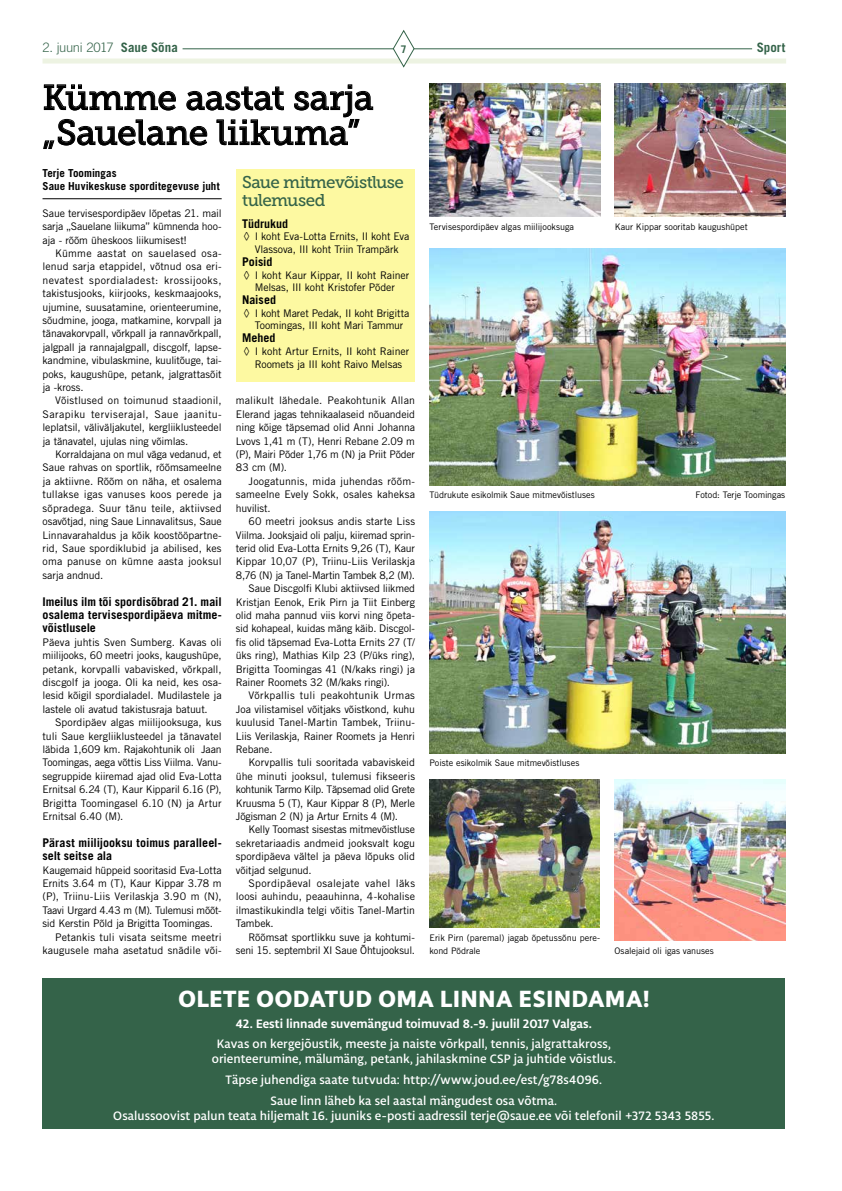
<style>
.page{position:relative;width:842px;height:1191px;background:#fff}
.page>*{position:absolute;margin:0;border:0;box-sizing:border-box;transform-origin:0 0}
.t1{font:35px/35px "Museo Slab 500";letter-spacing:-.005em;color:#000}
.t2{font:800 25px "Libertad";letter-spacing:.03em;color:#fff}
.t3{font:17px/18px "Museo Slab 500";letter-spacing:-.035em;color:#346349}
.t4{font:500 13px/15px "Libertad";letter-spacing:.005em;color:#fff;text-align:center}
.t5{font:700 13px "Libertad";color:#fff}
.t6{font:300 13px "Trade Gothic LT Std";letter-spacing:-.025em;color:#346349}
.t7{font:700 13px "Trade Gothic LT Std";color:#346349}
.t8{font:700 12px/13.4px "Trade Gothic LT Std";color:#000;text-align:justify}
.t9{font:700 11px/13.4px "Trade Gothic LT Std";letter-spacing:.005em;color:#000}
.t10{font:10.5px/13.4px "Trade Gothic LT Std";letter-spacing:-.01em;color:#000;text-align:justify}
.t11{font:10.5px "Trade Gothic LT Std";letter-spacing:-.03em;color:#000}
.t12{font:10.5px "Trade Gothic LT Std";letter-spacing:.01em;color:#000}
.t13{font:10.5px "Trade Gothic LT Std";letter-spacing:.015em;color:#000}
.t14{font:10.5px "Trade Gothic LT Std";letter-spacing:.025em;color:#000}
.t15{font:700 10.5px "Trade Gothic LT Std";color:#346349}
.t16{font:9px/13.4px "Trade Gothic LT Std";letter-spacing:-.005em;color:#000}
.s1{font-weight:700}
</style>
<div class="page">
<div style="left:43px;top:58px;width:743px;height:5px;background:#edf3e2"></div>
<hr style="left:183px;top:49px;width:569px;height:1px;background:#346349">
<svg style="left:393px;top:30px;width:22px;height:38px"></svg>
<div style="left:43px;top:978px;width:742px;height:150px;background:#346349"></div>
<svg style="left:43px;top:84px;width:331px;height:65px"></svg>
<hr style="left:43px;top:198px;width:179px;height:1px;background:#000">
<div style="left:236px;top:170px;width:179px;height:212px;background:#fdf9a1"></div>
<img style="left:429px;top:780px;width:171px;height:147px">
<img style="left:614px;top:780px;width:171px;height:160px">
<img style="left:429px;top:249px;width:356px;height:236px">
<img style="left:429px;top:512px;width:356px;height:241px">
<img style="left:429px;top:83px;width:171px;height:134px">
<img style="left:615px;top:83px;width:170px;height:134px">
<p class="t6" style="left:43px;top:40px;width:137px">2. juuni 2017 <span class="s1">Saue Sõna</span></p>
<p class="t15" style="left:401px;top:42px;width:7px">7</p>
<p class="t7" style="left:757px;top:40px;width:30px">Sport</p>
<h1 class="t1" style="left:43px;top:80px;width:333px">Kümme aastat sarja „Sauelane liikuma”</h1>
<p class="t9" style="left:43px;top:166px;width:179px">Terje Toomingas<br>Saue Huvikeskuse sporditegevuse juht</p>
<p class="t10" style="left:43px;top:206px;width:181px">Saue tervisespordipäev lõpetas 21. mail sarja „Sauelane liikuma” kümnenda hoo&shy;aja - rõõm üheskoos liikumisest!</p>
<p class="t10" style="left:43px;top:246px;width:181px;text-indent:13px">Kümme aastat on sauelased osa&shy;lenud sarja etappidel, võtnud osa eri&shy;nevatest spordialadest: krossijooks, takistusjooks, kiirjooks, keskmaajooks, ujumine, suusatamine, orienteerumine, sõudmine, jooga, matkamine, korvpall ja tänavakorvpall, võrkpall ja rannavõrkpall, jalgpall ja rannajalgpall, discgolf, lapse&shy;kandmine, vibulaskmine, kuulitõuge, tai&shy;poks, kaugushüpe, petank, jalgrattasõit ja -kross.</p>
<p class="t10" style="left:43px;top:394px;width:181px;text-indent:13px">Võistlused on toimunud staadionil, Sarapiku terviserajal, Saue jaanitu&shy;leplatsil, väliväljakutel, kergliiklusteedel ja tänavatel, ujulas ning võimlas.</p>
<p class="t10" style="left:43px;top:447px;width:181px;text-indent:13px">Korraldajana on mul väga vedanud, et Saue rahvas on sportlik, rõõmsameelne ja aktiivne. Rõõm on näha, et osalema tullakse igas vanuses koos perede ja sõpradega. Suur tänu teile, aktiivsed osavõtjad, ning Saue Linnavalitsus, Saue Linnavarahaldus ja kõik koostööpartne&shy;rid, Saue spordiklubid ja abilised, kes oma panuse on kümne aasta jooksul sarja andnud.</p>
<p class="t8" style="left:43px;top:594px;width:181px">Imeilus ilm tõi spordisõbrad 21. mail osalema tervisespordipäeva mitme&shy;võistlusele</p>
<p class="t10" style="left:43px;top:635px;width:181px">Päeva juhtis Sven Sumberg. Kavas oli miilijooks, 60 meetri jooks, kaugushüpe, petank, korvpalli vabavisked, võrkpall, discgolf ja jooga. Oli ka neid, kes osa&shy;lesid kõigil spordialadel. Mudilastele ja lastele oli avatud takistusraja batuut.</p>
<p class="t10" style="left:43px;top:715px;width:181px;text-indent:13px">Spordipäev algas miilijooksuga, kus tuli Saue kergliiklusteedel ja tänavatel läbida 1,609 km. Rajakohtunik oli Jaan Toomingas, aega võttis Liss Viilma. Vanu&shy;segruppide kiiremad ajad olid Eva-Lotta Ernitsal 6.24 (T), Kaur Kipparil 6.16 (P), Brigitta Toomingasel 6.10 (N) ja Artur Ernitsal 6.40 (M).</p>
<p class="t8" style="left:43px;top:835px;width:181px">Pärast miilijooksu toimus paralleel&shy;selt seitse ala</p>
<p class="t10" style="left:43px;top:863px;width:181px">Kaugemaid hüppeid sooritasid Eva-Lotta</p>
<p class="t10" style="left:43px;top:876px;width:181px">Ernits 3.64 m (T), Kaur Kippar 3.78 m</p>
<p class="t10" style="left:43px;top:890px;width:181px">(P), Triinu-Liis Verilaskja 3.90 m (N),</p>
<p class="t10" style="left:43px;top:903px;width:181px">Taavi Urgard 4.43 m (M). Tulemusi mõõt-</p>
<p class="t10" style="left:43px;top:916px;width:172px">sid Kerstin Põld ja Brigitta Toomingas.</p>
<p class="t12" style="left:55px;top:930px;width:168px">Petankis tuli visata seitsme meetri</p>
<p class="t10" style="left:43px;top:943px;width:181px">kaugusele maha asetatud snädile või-</p>
<h3 class="t3" style="left:242px;top:173px;width:163px">Saue mitmevõistluse tulemused</h3>
<p class="t8" style="left:242px;top:217px;width:48px">Tüdrukud</p>
<p class="t10" style="left:243px;top:230px;width:168px;line-height:12.6px;text-align:center">◊ I koht Eva-Lotta Ernits, II koht Eva<br>Vlassova, III koht Triin Trampärk</p>
<p class="t8" style="left:242px;top:255px;width:32px">Poisid</p>
<p class="t10" style="left:243px;top:268px;width:168px;line-height:12.6px;text-align:center">◊ I koht Kaur Kippar, II koht Rainer<br>Melsas, III koht Kristofer Põder</p>
<p class="t8" style="left:242px;top:293px;width:35px">Naised</p>
<p class="t10" style="left:243px;top:307px;width:167px;line-height:12.6px;text-align:center">◊ I koht Maret Pedak, II koht Brigitta<br>Toomingas, III koht Mari Tammur</p>
<p class="t8" style="left:242px;top:331px;width:35px">Mehed</p>
<p class="t10" style="left:243px;top:345px;width:168px;line-height:12.6px;text-align:center">◊ I koht Artur Ernits, II koht Rainer<br>Roomets ja III koht Raivo Melsas</p>
<p class="t10" style="left:236px;top:394px;width:181px">malikult lähedale. Peakohtunik Allan Elerand jagas tehnikaalaseid nõuandeid ning kõige täpsemad olid Anni Johanna Lvovs 1,41 m (T), Henri Rebane 2.09 m (P), Mairi Põder 1,76 m (N) ja Priit Põder 83 cm (M).</p>
<p class="t10" style="left:236px;top:474px;width:181px;text-indent:13px">Joogatunnis, mida juhendas rõõm&shy;sameelne Evely Sokk, osales kaheksa huvilist.</p>
<p class="t10" style="left:248px;top:514px;width:168px">60 meetri jooksus andis starte Liss</p>
<p class="t10" style="left:236px;top:528px;width:181px">Viilma. Jooksjaid oli palju, kiiremad sprin-</p>
<p class="t10" style="left:236px;top:541px;width:181px">terid olid Eva-Lotta Ernits 9,26 (T), Kaur</p>
<p class="t10" style="left:236px;top:555px;width:181px">Kippar 10,07 (P), Triinu-Liis Verilaskja</p>
<p class="t10" style="left:236px;top:568px;width:181px">8,76 (N) ja Tanel-Martin Tambek 8,2 (M).</p>
<p class="t10" style="left:248px;top:581px;width:168px">Saue Discgolfi Klubi aktiivsed liikmed</p>
<p class="t10" style="left:236px;top:595px;width:181px">Kristjan Eenok, Erik Pirn ja Tiit Einberg</p>
<p class="t10" style="left:236px;top:608px;width:181px">olid maha pannud viis korvi ning õpeta-</p>
<p class="t10" style="left:236px;top:622px;width:181px">sid kohapeal, kuidas mäng käib. Discgol-</p>
<p class="t10" style="left:236px;top:635px;width:181px">fis olid täpsemad Eva-Lotta Ernits 27 (T/</p>
<p class="t10" style="left:236px;top:648px;width:181px">üks ring), Mathias Kilp 23 (P/üks ring),</p>
<p class="t10" style="left:236px;top:662px;width:181px">Brigitta Toomingas 41 (N/kaks ringi) ja</p>
<p class="t10" style="left:236px;top:675px;width:156px">Rainer Roomets 32 (M/kaks ringi).</p>
<p class="t13" style="left:248px;top:689px;width:168px">Võrkpallis tuli peakohtunik Urmas</p>
<p class="t10" style="left:236px;top:702px;width:181px">Joa vilistamisel võitjaks võistkond, kuhu</p>
<p class="t10" style="left:236px;top:715px;width:181px">kuulusid Tanel-Martin Tambek, Triinu-</p>
<p class="t10" style="left:236px;top:729px;width:181px">Liis Verilaskja, Rainer Roomets ja Henri</p>
<p class="t10" style="left:236px;top:742px;width:38px">Rebane.</p>
<p class="t10" style="left:248px;top:756px;width:168px">Korvpallis tuli sooritada vabaviskeid</p>
<p class="t10" style="left:236px;top:769px;width:181px">ühe minuti jooksul, tulemusi fikseeris</p>
<p class="t11" style="left:236px;top:783px;width:181px">kohtunik Tarmo Kilp. Täpsemad olid Grete</p>
<p class="t10" style="left:236px;top:796px;width:181px">Kruusma 5 (T), Kaur Kippar 8 (P), Merle</p>
<p class="t10" style="left:236px;top:809px;width:164px">Jõgisman 2 (N) ja Artur Ernits 4 (M).</p>
<p class="t10" style="left:248px;top:823px;width:168px">Kelly Toomast sisestas mitmevõistluse</p>
<p class="t10" style="left:236px;top:836px;width:181px">sekretariaadis andmeid jooksvalt kogu</p>
<p class="t10" style="left:236px;top:849px;width:181px">spordipäeva vältel ja päeva lõpuks olid</p>
<p class="t10" style="left:236px;top:863px;width:77px">võitjad selgunud.</p>
<p class="t14" style="left:248px;top:877px;width:168px">Spordipäeval osalejate vahel läks</p>
<p class="t10" style="left:236px;top:890px;width:181px">loosi auhindu, peaauhinna, 4-kohalise</p>
<p class="t10" style="left:236px;top:903px;width:181px">ilmastikukindla telgi võitis Tanel-Martin</p>
<p class="t10" style="left:236px;top:916px;width:39px">Tambek.</p>
<p class="t10" style="left:248px;top:930px;width:168px">Rõõmsat sportlikku suve ja kohtumi-</p>
<p class="t10" style="left:236px;top:943px;width:181px">seni 15. septembril XI Saue Õhtujooksul.</p>
<p class="t16" style="left:429px;top:220px;width:146px">Tervisespordipäev algas miilijooksuga</p>
<p class="t16" style="left:615px;top:220px;width:134px">Kaur Kippar sooritab kaugushüpet</p>
<p class="t16" style="left:429px;top:488px;width:167px">Tüdrukute esikolmik Saue mitmevõistluses</p>
<p class="t16" style="left:696px;top:488px;width:91px">Fotod: Terje Toomingas</p>
<p class="t16" style="left:429px;top:756px;width:151px">Poiste esikolmik Saue mitmevõistluses</p>
<p class="t16" style="left:429px;top:930px;width:172px">Erik Pirn (paremal) jagab õpetussõnu pere&shy;kond Põdrale</p>
<p class="t16" style="left:614px;top:944px;width:101px">Osalejaid oli igas vanuses</p>
<h2 class="t2" style="left:178px;top:981px;width:473px">OLETE OODATUD OMA LINNA ESINDAMA!</h2>
<p class="t5" style="left:236px;top:1014px;width:358px">42. Eesti linnade suvemängud toimuvad 8.-9. juulil 2017 Valgas.</p>
<p class="t4" style="left:212px;top:1036px;width:406px">Kavas on kergejõustik, meeste ja naiste võrkpall, tennis, jalgrattakross, orienteerumine, mälumäng, petank, jahilaskmine CSP ja juhtide võistlus.</p>
<p class="t4" style="left:226px;top:1069px;width:378px;line-height:20.7px">Täpse juhendiga saate tutvuda: http://www.joud.ee/est/g78s4096.<br>Saue linn läheb ka sel aastal mängudest osa võtma.</p>
<p class="t4" style="left:113px;top:1107px;width:603px">Osalussoovist palun teata hiljemalt 16. juuniks e-posti aadressil terje@saue.ee või telefonil +372 5343 5855.</p>
</div>
